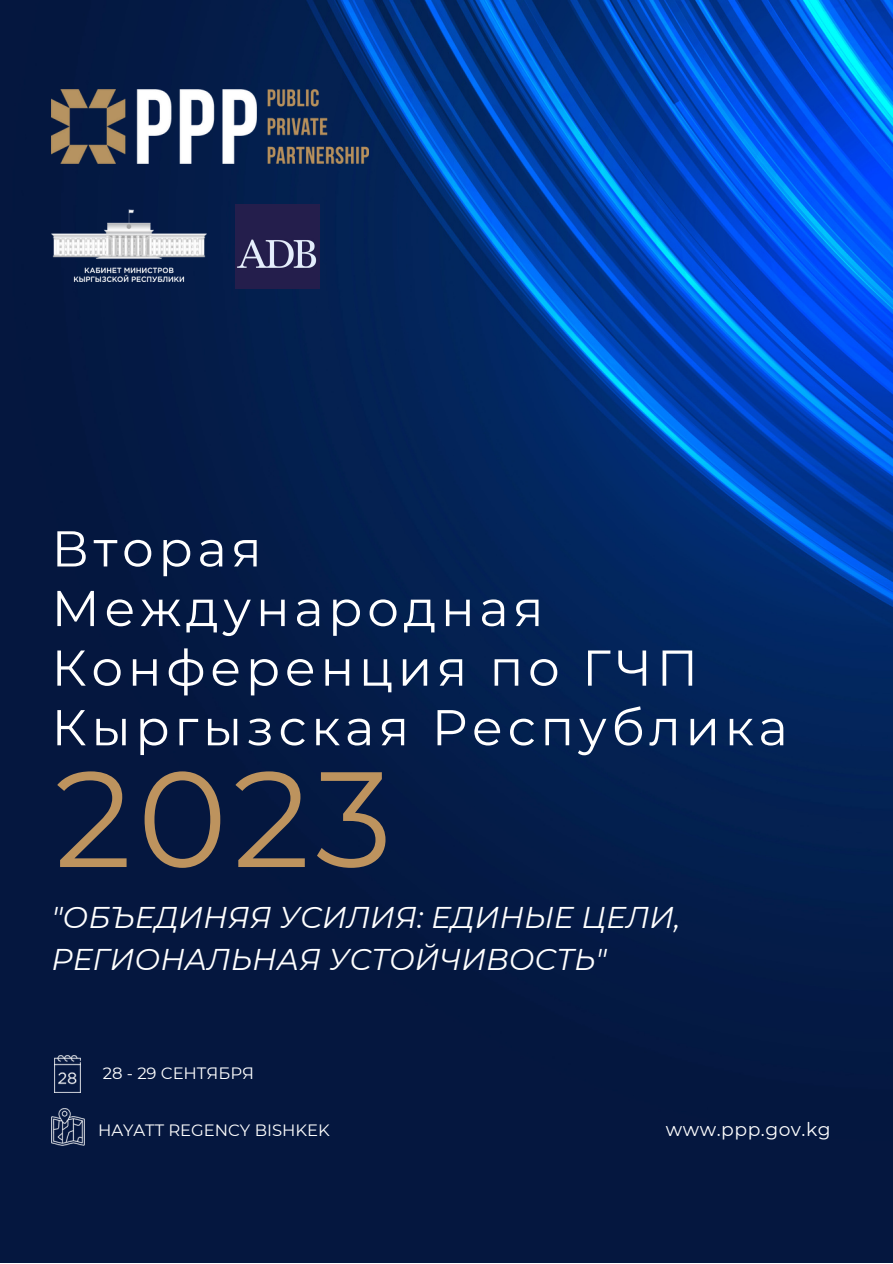
<style>
.page{position:relative;width:893px;height:1264px;background:#fff}
.page>*{position:absolute;margin:0;border:0;box-sizing:border-box;transform-origin:0 0}
.t1{font:135.3px "Montserrat";color:#bd935e}
.t2{font:50.25px/59.6px "Montserrat";letter-spacing:.09em;color:#fff}
.t3{font:italic 30px "Montserrat";color:#fff}
.t4{font:18.75px "Montserrat";letter-spacing:.025em;color:#fff}
.t5{font:16.35px "Montserrat";color:#fff}
</style>
<div class="page">
<img style="left:0;top:0;width:892px;height:1262px">
<img style="left:51px;top:89px;width:317px;height:74px">
<img style="left:51px;top:210px;width:156px;height:72px">
<img style="left:51px;top:1108px;width:33px;height:37px">
<img style="left:55px;top:1055px;width:26px;height:37px">
<img style="left:235px;top:204px;width:85px;height:84px">
<p class="t2" style="left:51px;top:518px;width:212px">Вторая</p>
<p class="t2" style="left:51px;top:578px;width:648px">Международная<br>Конференция по ГЧП</p>
<p class="t2" style="left:51px;top:697px;width:737px">Кыргызская Республика</p>
<p class="t1" style="left:55px;top:736px;width:339px">2023</p>
<p class="t3" style="left:51px;top:898px;width:630px">"ОБЪЕДИНЯЯ УСИЛИЯ: ЕДИНЫЕ ЦЕЛИ,</p>
<p class="t3" style="left:51px;top:940px;width:556px">РЕГИОНАЛЬНАЯ УСТОЙЧИВОСТЬ"</p>
<p class="t5" style="left:103px;top:1062px;width:153px">28 - 29 СЕНТЯБРЯ</p>
<p class="t5" style="left:98px;top:1119px;width:233px">HAYATT REGENCY BISHKEK</p>
<p class="t4" style="left:665px;top:1118px;width:166px">www.ppp.gov.kg</p>
</div>
